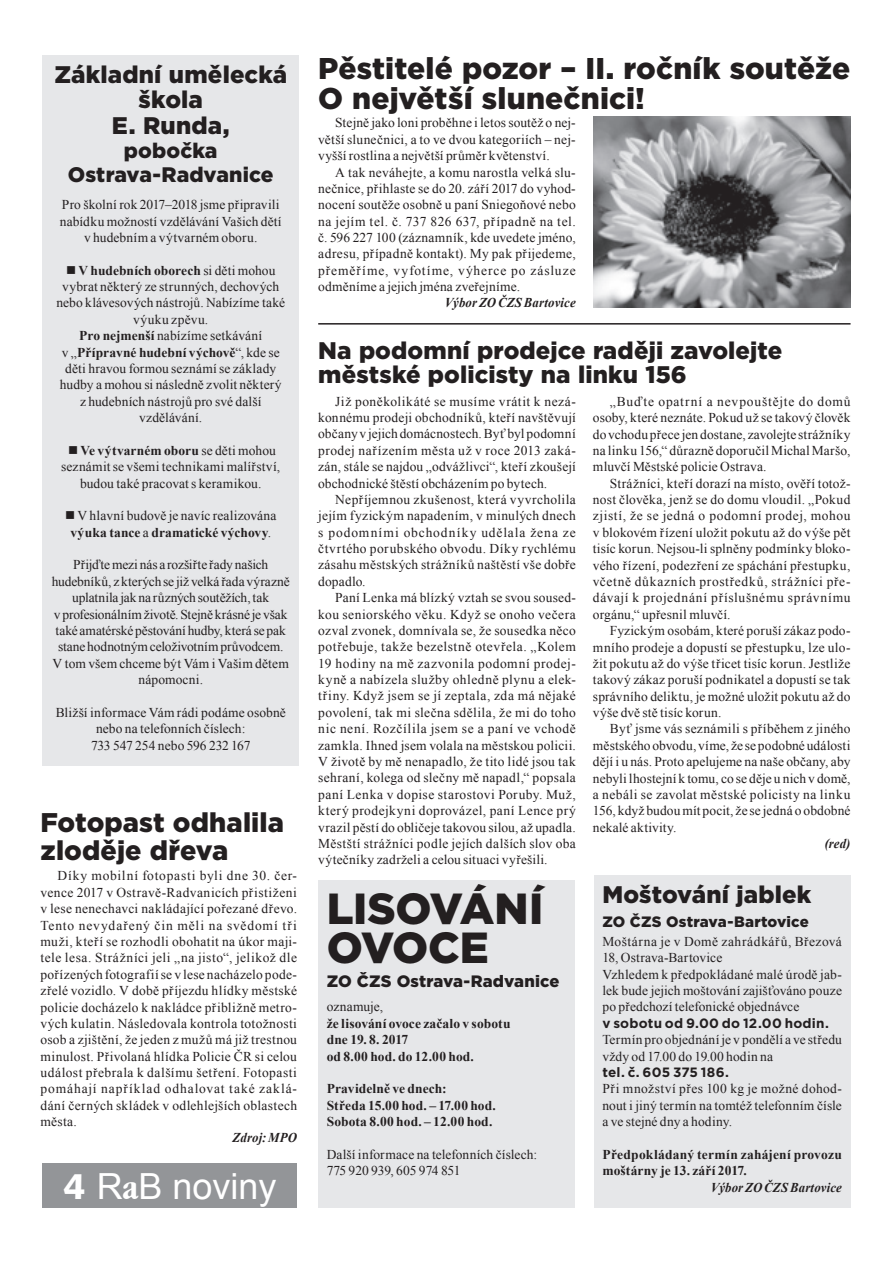
<style>
.page{position:relative;width:893px;height:1263px;background:#fff}
.page>*{position:absolute;margin:0;border:0;box-sizing:border-box;transform-origin:0 0}
.t1{font:900 43.5px/39px "Gotham";letter-spacing:-.01em;color:#231f20}
.t2{font:36px "Arial";color:#fff}
.t3{font:900 30px/30px "Gotham";letter-spacing:.005em;color:#231f20}
.t4{font:900 27px/28.5px "Gotham";letter-spacing:.005em;color:#231f20}
.t5{font:900 24px/25.5px "Gotham";letter-spacing:.005em;color:#231f20;text-align:center}
.t6{font:900 21px/24px "Gotham";letter-spacing:.005em;color:#231f20;text-align:center}
.t7{font:900 16.5px "Gotham";letter-spacing:.005em;color:#231f20}
.t8{font:900 15px "Gotham";letter-spacing:.01em;color:#231f20}
.t9{font:13.5px/16.4px "Times New Roman";letter-spacing:.01em;color:#231f20;text-align:justify}
.t10{font:700 13.5px/16.4px "Times New Roman";letter-spacing:.01em;color:#231f20}
.t11{font:italic 700 13.5px "Times New Roman";letter-spacing:.01em;color:#231f20;scale:.95 1}
.t12{font:700 13.5px "Gotham";letter-spacing:.015em;color:#231f20}
.s1{font-weight:700}
.s2{font-family:"Humanst 531 Blk BTCE Black"}
.s3{font-family:"Garmd ITC Bk Cn BTCE Bold Condensed"}
</style>
<div class="page">
<div style="left:43px;top:1163px;width:254px;height:45px;background:#939598"></div>
<div style="left:594px;top:876px;width:256px;height:332px;background:#e6e7e9"></div>
<div style="left:43px;top:55px;width:256px;height:711px;background:#e6e7e9"></div>
<img style="left:594px;top:116px;width:256px;height:191px">
<div style="left:318px;top:880px;width:257px;height:328px;background:#e6e7e9"></div>
<hr style="left:318px;top:323px;width:532px;height:2px;background:#231f20">
<h3 class="t5" style="left:54px;top:61px;width:234px">Základní umělecká škola<br>E. Runda,</h3>
<h3 class="t6" style="left:68px;top:138px;width:207px">pobočka<br>Ostrava‑Radvanice</h3>
<p class="t9" style="left:60px;top:196px;width:223px;text-align:center">Pro školní rok 2017–2018 jsme připravili nabídku možností vzdělávání Vašich dětí v hudebním a výtvarném oboru.</p>
<p class="t9" style="left:56px;top:262px;width:230px;text-align:center">■ <span class="s1">V hudebních oborech</span> si děti mohou vybrat některý ze strunných, dechových nebo klávesových nástrojů. Nabízíme také výuku zpěvu.<br><span class="s1">Pro nejmenší</span> nabízíme setkávání<br>v „<span class="s1">Přípravné hudební výchově</span>“, kde se děti hravou formou seznámí se základy hudby a mohou si následně zvolit některý z hudebních nástrojů pro své další vzdělávání.</p>
<p class="t9" style="left:61px;top:442px;width:220px;text-align:center">■ <span class="s1">Ve výtvarném oboru</span> se děti mohou seznámit se všemi technikami malířství, budou také pracovat s keramikou.</p>
<p class="t9" style="left:65px;top:507px;width:213px;text-align:center">■ V hlavní budově je navíc realizována <span class="s1">výuka tance</span> a <span class="s1">dramatické výchovy</span>.</p>
<p class="t9" style="left:52px;top:557px;width:239px;text-align:center">Přijďte mezi nás a rozšiřte řady našich hudebníků, z kterých se již velká řada výrazně uplatnila jak na různých soutěžích, tak<br>v profesionálním životě. Stejně krásné je však také amatérské pěstování hudby, která se pak stane hodnotným celoživotním průvodcem.<br>V tom všem chceme být Vám i Vašim dětem nápomocni.</p>
<p class="t9" style="left:56px;top:704px;width:232px;text-align:center">Bližší informace Vám rádi podáme osobně nebo na telefonních číslech:<br>733 547 254 nebo 596 232 167</p>
<h3 class="t4" style="left:40px;top:808px;width:245px">Fotopast odhalila zloděje dřeva</h3>
<p class="t9" style="left:40px;top:867px;width:258px;text-indent:17px">Díky mobilní fotopasti byli dne 30. čer&shy;vence 2017 v Ostravě‑Radvanicích přistiženi v lese nenechavci nakládající pořezané dřevo.<br>Tento nevydařený čin měli na svědomí tři muži, kteří se rozhodli obohatit na úkor maji&shy;tele lesa. Strážníci jeli „na jisto“, jelikož dle pořízených fotografií se v lese nacházelo pode&shy;zřelé vozidlo. V době příjezdu hlídky městské policie docházelo k nakládce přibližně metro&shy;vých kulatin. Následovala kontrola totožnosti osob a zjištění, že jeden z mužů má již trestnou minulost. Přivolaná hlídka Policie ČR si celou událost přebrala k dalšímu šetření. Fotopasti pomáhají například odhalovat také zaklá&shy;dání černých skládek v odlehlejších oblastech města.</p>
<p class="t11" style="left:233px;top:1128px;width:69px">Zdroj: MPO</p>
<h2 class="t2" style="left:63px;top:1163px;width:215px"><span class="s2">4</span> R<span class="s3">a</span>B noviny</h2>
<h3 class="t3" style="left:318px;top:53px;width:534px">Pěstitelé pozor – II. ročník soutěže<br>O největší slunečnici!</h3>
<p class="t9" style="left:318px;top:115px;width:259px;text-indent:17px">Stejně jako loni proběhne i letos soutěž o nej&shy;větší slunečnici, a to ve dvou kategoriích – nej&shy;vyšší rostlina a největší průměr květenství.</p>
<p class="t9" style="left:318px;top:164px;width:259px;text-indent:17px">A tak neváhejte, a komu narostla velká slu&shy;nečnice, přihlaste se do 20. září 2017 do vyhod&shy;nocení soutěže osobně u paní Sniegoňové nebo na jejím tel. č. 737 826 637, případně na tel. č. 596 227 100 (záznamník, kde uvedete jméno, adresu, případně kontakt). My pak přijedeme, přeměříme, vyfotíme, výherce po zásluze odměníme a jejich jména zveřejníme.</p>
<p class="t11" style="left:445px;top:293px;width:139px">Výbor ZO ČZS Bartovice</p>
<h3 class="t5" style="left:318px;top:339px;width:466px;line-height:24px;text-align:left">Na podomní prodejce raději zavolejte městské policisty na linku 156</h3>
<p class="t9" style="left:318px;top:393px;width:259px;text-indent:17px">Již poněkolikáté se musíme vrátit k nezá&shy;konnému prodeji obchodníků, kteří navštěvují občany v jejich domácnostech. Byť byl podomní prodej nařízením města už v roce 2013 zaká&shy;zán, stále se najdou „odvážlivci“, kteří zkoušejí obchodnické štěstí obcházením po bytech.</p>
<p class="t9" style="left:318px;top:491px;width:259px;text-indent:17px">Nepříjemnou zkušenost, která vyvrcholila jejím fyzickým napadením, v minulých dnech s podomními obchodníky udělala žena ze čtvrtého porubského obvodu. Díky rychlému zásahu městských strážníků naštěstí vše dobře dopadlo.</p>
<p class="t9" style="left:318px;top:589px;width:259px;text-indent:17px">Paní Lenka má blízký vztah se svou soused&shy;kou seniorského věku. Když se onoho večera ozval zvonek, domnívala se, že sousedka něco potřebuje, takže bezelstně otevřela. „Kolem 19 hodiny na mě zazvonila podomní prodej&shy;kyně a nabízela služby ohledně plynu a elek&shy;třiny. Když jsem se jí zeptala, zda má nějaké povolení, tak mi slečna sdělila, že mi do toho nic není. Rozčílila jsem se a paní ve vchodě zamkla. Ihned jsem volala na městskou policii.<br>V životě by mě nenapadlo, že tito lidé jsou tak sehraní, kolega od slečny mě napadl,“ popsala paní Lenka v dopise starostovi Poruby. Muž, který prodejkyni doprovázel, paní Lence prý vrazil pěstí do obličeje takovou silou, až upadla.<br>Městští strážníci podle jejích dalších slov oba výtečníky zadrželi a celou situaci vyřešili.</p>
<h1 class="t1" style="left:327px;top:888px;width:218px">LISOVÁNÍ<br>OVOCE</h1>
<p class="t7" style="left:327px;top:969px;width:234px">ZO ČZS Ostrava‑Radvanice</p>
<p class="t9" style="left:327px;top:998px;width:58px">oznamuje,</p>
<p class="t10" style="left:327px;top:1015px;width:185px">že lisování ovoce začalo v sobotu dne 19. 8. 2017<br>od 8.00 hod. do 12.00 hod.</p>
<p class="t10" style="left:327px;top:1080px;width:171px">Pravidelně ve dnech:<br>Středa 15.00 hod. – 17.00 hod.<br>Sobota 8.00 hod. – 12.00 hod.</p>
<p class="t9" style="left:327px;top:1146px;width:212px">Další informace na telefonních číslech:<br>775 920 939, 605 974 851</p>
<p class="t9" style="left:593px;top:393px;width:259px;text-indent:17px">„Buďte opatrní a nevpouštějte do domů osoby, které neznáte. Pokud už se takový člověk do vchodu přece jen dostane, zavolejte strážníky na linku 156,“ důrazně doporučil Michal Maršo, mluvčí Městské policie Ostrava.</p>
<p class="t9" style="left:593px;top:475px;width:259px;text-indent:17px">Strážníci, kteří dorazí na místo, ověří totož&shy;nost člověka, jenž se do domu vloudil. „Pokud zjistí, že se jedná o podomní prodej, mohou v blokovém řízení uložit pokutu až do výše pět tisíc korun. Nejsou-li splněny podmínky bloko&shy;vého řízení, podezření ze spáchání přestupku, včetně důkazních prostředků, strážníci pře&shy;dávají k projednání příslušnému správnímu orgánu,“ upřesnil mluvčí.</p>
<p class="t9" style="left:593px;top:622px;width:259px;text-indent:17px">Fyzickým osobám, které poruší zákaz podo&shy;mního prodeje a dopustí se přestupku, lze ulo&shy;žit pokutu až do výše třicet tisíc korun. Jestliže takový zákaz poruší podnikatel a dopustí se tak správního deliktu, je možné uložit pokutu až do výše dvě stě tisíc korun.</p>
<p class="t9" style="left:593px;top:720px;width:259px;text-indent:17px">Byť jsme vás seznámili s příběhem z jiného městského obvodu, víme, že se podobné události dějí i u nás. Proto apelujeme na naše občany, aby nebyli lhostejní k tomu, co se děje u nich v domě, a nebáli se zavolat městské policisty na linku 156, když budou mít pocit, že se jedná o obdobné nekalé aktivity.</p>
<p class="t11" style="left:825px;top:834px;width:28px">(red)</p>
<h3 class="t5" style="left:602px;top:882px;width:210px">Moštování jablek</h3>
<p class="t8" style="left:602px;top:912px;width:208px">ZO ČZS Ostrava‑Bartovice</p>
<p class="t9" style="left:602px;top:933px;width:241px;text-align:left">Moštárna je v Domě zahrádkářů, Březová 18, Ostrava-Bartovice<br>Vzhledem k předpokládané malé úrodě jab&shy;lek bude jejich moštování zajišťováno pouze po předchozí telefonické objednávce</p>
<p class="t12" style="left:602px;top:1014px;width:228px">v sobotu od 9.00 do 12.00 hodin.</p>
<p class="t9" style="left:602px;top:1031px;width:241px">Termín pro objednání je v pondělí a ve středu vždy od 17.00 do 19.00 hodin na</p>
<p class="t12" style="left:602px;top:1063px;width:128px">tel. č. 605 375 186.</p>
<p class="t9" style="left:602px;top:1080px;width:241px">Při množství přes 100 kg je možné dohod&shy;nout i jiný termín na tomtéž telefonním čísle a ve stejné dny a hodiny.</p>
<p class="t10" style="left:602px;top:1146px;width:241px">Předpokládaný termín zahájení provozu moštárny je 13. září 2017.</p>
<p class="t11" style="left:711px;top:1177px;width:139px">Výbor ZO ČZS Bartovice</p>
</div>
